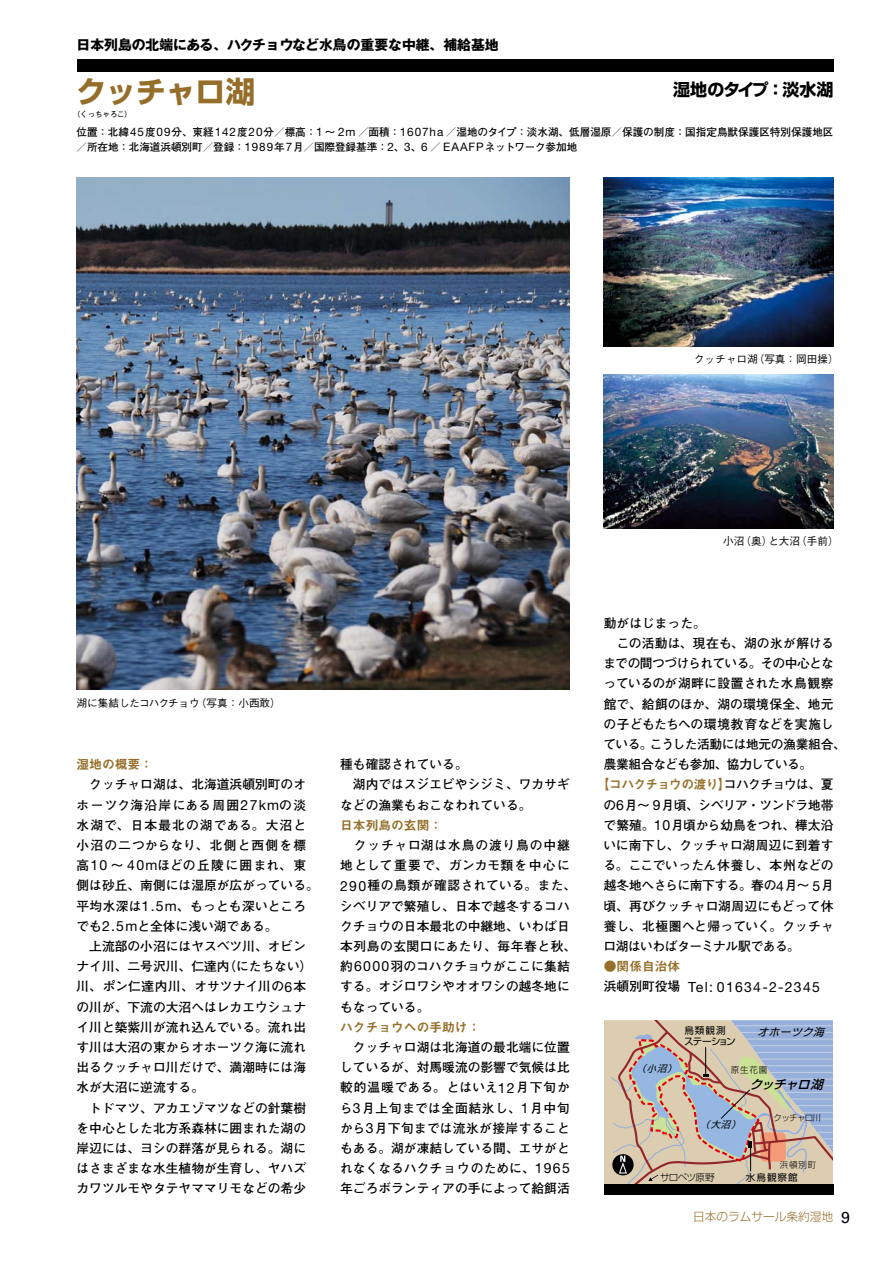
<style>
.page{position:relative;width:893px;height:1263px;background:#fff}
.page>*{position:absolute;margin:0;border:0;box-sizing:border-box;transform-origin:0 0}
.t1{font:29.7px "Shin Go Pro Bold 90 pv RKSJ H";color:#956f29}
.t2{font:16.95px "Shin Go Pro Bold 90 pv RKSJ H";color:#000}
.t3{font:14.1px "Helvetica Neue LT Std";letter-spacing:.09em;color:#000}
.t4{font:13.8px "Gothic MB101 Pro Bold 90 pv RKSJ H";color:#000}
.t5{font:12.75px/20.2px "Futo Go B101 Pro Bold 90 pv RKSJ H";color:#000}
.t6{font:12.75px/20.2px "Futo Go B101 Pro Bold 90 pv RKSJ H";letter-spacing:-.03em;color:#000}
.t7{font:12.75px "Midashi Go Pro MB31 90 pv RKSJ H";color:#956f29}
.t8{font:12.75px "Midashi Go Pro MB31 90 pv RKSJ H";letter-spacing:-.05em;color:#956f29}
.t9{font:italic 12.3px "Shin Go Pr 5 Medium 90 pv RKSJ H";color:#000}
.t10{font:11.7px "Shin Go Pro Light 90 pv RKSJ H";color:#956f29}
.t11{font:10.65px/14.9px "Futo Go B101 Pro Bold 90 pv RKSJ H";letter-spacing:-.005em;color:#000}
.t12{font:10.65px "Gothic BBB Pro Medium 90 pv RKSJ H";color:#000}
.t13{font:italic 10.65px "Shin Go Pr 5 Regular 90 pv RKSJ H";color:#000}
.t14{font:9.6px/10.6px "Shin Go Pr 5 Regular 90 pv RKSJ H";letter-spacing:-.055em;color:#000}
.t15{font:9.6px "Shin Go Pr 5 Light 90 pv RKSJ H";letter-spacing:-.08em;color:#000}
.t16{font:9.6px "Shin Go Pr 5 Regular 90 pv RKSJ H";letter-spacing:.1em;color:#000}
.t17{font:italic 9.3px "Shin Go Pr 5 Regular 90 pv RKSJ H";color:#000}
.t18{font:8.55px "Shin Go Pr 5 Light 90 pv RKSJ H";letter-spacing:.1em;color:#000}
.t19{font:7.5px "Futo Go B101 Pro Bold 90 pv RKSJ H";color:#000}
.s1{font-family:"Helvetica Neue LT Std";font-size:11.7px}
.s2{font-family:"Helvetica Neue LT Std";font-size:14.1px}
.s3{font-family:"Futo Go B101 Pro Bold 90 pv RKSJ H";color:#000}
.s4{font-family:"Futo Go B101 Pro Bold 90 pv RKSJ H";font-size:12.75px}
.s5{font-family:"Univers LT Std";font-size:15.9px;color:#000}
</style>
<div class="page">
<div style="left:77px;top:60px;width:756px;height:12px;background:#000"></div>
<img style="left:604px;top:178px;width:229px;height:169px">
<img style="left:604px;top:374px;width:229px;height:154px">
<svg style="left:604px;top:1020px;width:229px;height:175px;background:#b5aca6"></svg>
<img style="left:77px;top:178px;width:493px;height:512px">
<p class="t4" style="left:77px;top:40px;width:424px">日本列島の北端にある、ハクチョウなど水鳥の重要な中継、補給基地</p>
<h1 class="t1" style="left:77px;top:80px;width:180px">クッチャロ湖</h1>
<p class="t11" style="left:76px;top:126px;width:758px">位置：北緯<span class="s1">45</span>度<span class="s1">09</span>分、東経<span class="s1">142</span>度<span class="s1">20</span>分／標高：<span class="s1">1</span> ～ <span class="s1">2m</span> ／面積：<span class="s1">1607ha</span> ／湿地のタイプ：淡水湖、低層湿原／保護の制度：国指定鳥獣保護区特別保護地区／所在地：北海道浜頓別町／登録：<span class="s1">1989</span>年<span class="s1">7</span>月／国際登録基準：<span class="s1">2</span>、<span class="s1">3</span>、<span class="s1">6</span> ／ <span class="s1">EAAFP</span>ネットワーク参加地</p>
<h2 class="t2" style="left:673px;top:83px;width:162px">湿地のタイプ：淡水湖</h2>
<p class="t19" style="left:73px;top:111px;width:61px">（くっちゃろこ）</p>
<p class="t12" style="left:694px;top:355px;width:146px">クッチャロ湖（写真：岡田操）</p>
<p class="t12" style="left:77px;top:699px;width:206px">湖に集結したコハクチョウ（写真：小西敢）</p>
<p class="t7" style="left:77px;top:760px;width:78px">湿地の概要：</p>
<p class="t5" style="left:77px;top:776px;width:244px">　クッチャロ湖は、北海道浜頓別町のオホーツク海沿岸にある周囲<span class="s2">27km</span>の淡水湖で、日本最北の湖である。大沼と小沼の二つからなり、北側と西側を標高<span class="s2">10</span> ～ <span class="s2">40m</span>ほどの丘陵に囲まれ、東側は砂丘、南側には湿原が広がっている。平均水深は<span class="s2">1.5m</span>、もっとも深いところでも<span class="s2">2.5m</span>と全体に浅い湖である。<br>　上流部の小沼にはヤスベツ川、オビンナイ川、二号沢川、仁達内（にたちない）川、ポン仁達内川、オサツナイ川の<span class="s2">6</span>本の川が、下流の大沼へはレカエウシュナイ川と築紫川が流れ込んでいる。流れ出す川は大沼の東からオホーツク海に流れ出るクッチャロ川だけで、満潮時には海水が大沼に逆流する。<br>　トドマツ、アカエゾマツなどの針葉樹を中心とした北方系森林に囲まれた湖の岸辺には、ヨシの群落が見られる。湖にはさまざまな水生植物が生育し、ヤハズカワツルモやタテヤママリモなどの希少</p>
<p class="t5" style="left:340px;top:756px;width:231px">種も確認されている。<br>　湖内ではスジエビやシジミ、ワカサギなどの漁業もおこなわれている。</p>
<p class="t7" style="left:340px;top:820px;width:104px">日本列島の玄関：</p>
<p class="t5" style="left:340px;top:837px;width:237px">　クッチャロ湖は水鳥の渡り鳥の中継地として重要で、ガンカモ類を中心に<br><span class="s2">290</span>種の鳥類が確認されている。また、シベリアで繁殖し、日本で越冬するコハクチョウの日本最北の中継地、いわば日本列島の玄関口にあたり、毎年春と秋、約<span class="s2">6000</span>羽のコハクチョウがここに集結する。オジロワシやオオワシの越冬地にもなっている。</p>
<p class="t7" style="left:340px;top:1022px;width:142px">ハクチョウへの手助け：</p>
<p class="t5" style="left:340px;top:1039px;width:231px;text-align:justify">　クッチャロ湖は北海道の最北端に位置しているが、対馬暖流の影響で気候は比較的温暖である。とはいえ<span class="s2">12</span>月下旬から<span class="s2">3</span>月上旬までは全面結氷し、<span class="s2">1</span>月中旬から<span class="s2">3</span>月下旬までは流氷が接岸することもある。湖が凍結している間、エサがとれなくなるハクチョウのために、<span class="s2">1965</span>年ごろボランティアの手によって給餌活</p>
<p class="t12" style="left:723px;top:537px;width:117px">小沼（奥）と大沼（手前）</p>
<p class="t6" style="left:603px;top:615px;width:244px">動がはじまった。<br>　この活動は、現在も、湖の氷が解けるまでの間つづけられている。その中心となっているのが湖畔に設置された水鳥観察館で、給餌のほか、湖の環境保全、地元の子どもたちへの環境教育などを実施している。こうした活動には地元の漁業組合、農業組合なども参加、協力している。</p>
<p class="t8" style="left:597px;top:780px;width:238px">【コハクチョウの渡り】<span class="s3">コハクチョウは、夏</span></p>
<p class="t5" style="left:603px;top:796px;width:232px;text-align:justify">の<span class="s2">6</span>月～ <span class="s2">9</span>月頃、シベリア・ツンドラ地帯で繁殖。<span class="s2">10</span>月頃から幼鳥をつれ、樺太沿いに南下し、クッチャロ湖周辺に到着する。ここでいったん休養し、本州などの越冬地へさらに南下する。春の<span class="s2">4</span>月～ <span class="s2">5</span>月頃、再びクッチャロ湖周辺にもどって休養し、北極圏へと帰っていく。クッチャロ湖はいわばターミナル駅である。</p>
<p class="t7" style="left:604px;top:962px;width:78px">●関係自治体</p>
<p class="t3" style="left:604px;top:982px;width:218px"><span class="s4">浜頓別町役場</span> Tel: 01634-2-2345</p>
<p class="t17" style="left:637px;top:1064px;width:44px">（小沼）</p>
<p class="t14" style="left:684px;top:1026px;width:53px">鳥類観測ステーション</p>
<p class="t13" style="left:757px;top:1028px;width:68px">オホーツク海</p>
<p class="t18" style="left:731px;top:1067px;width:38px">原生花園</p>
<p class="t17" style="left:701px;top:1121px;width:44px">（大沼）</p>
<p class="t9" style="left:750px;top:1080px;width:78px">クッチャロ湖</p>
<p class="t18" style="left:773px;top:1114px;width:49px">クッチャロ川</p>
<p class="t18" style="left:780px;top:1161px;width:38px">浜頓別町</p>
<p class="t15" style="left:660px;top:1174px;width:56px">サロベツ原野</p>
<p class="t16" style="left:746px;top:1174px;width:53px">水鳥観察館</p>
<p class="t10" style="left:693px;top:1212px;width:158px">日本のラムサール条約湿地 <span class="s5">9</span></p>
</div>
